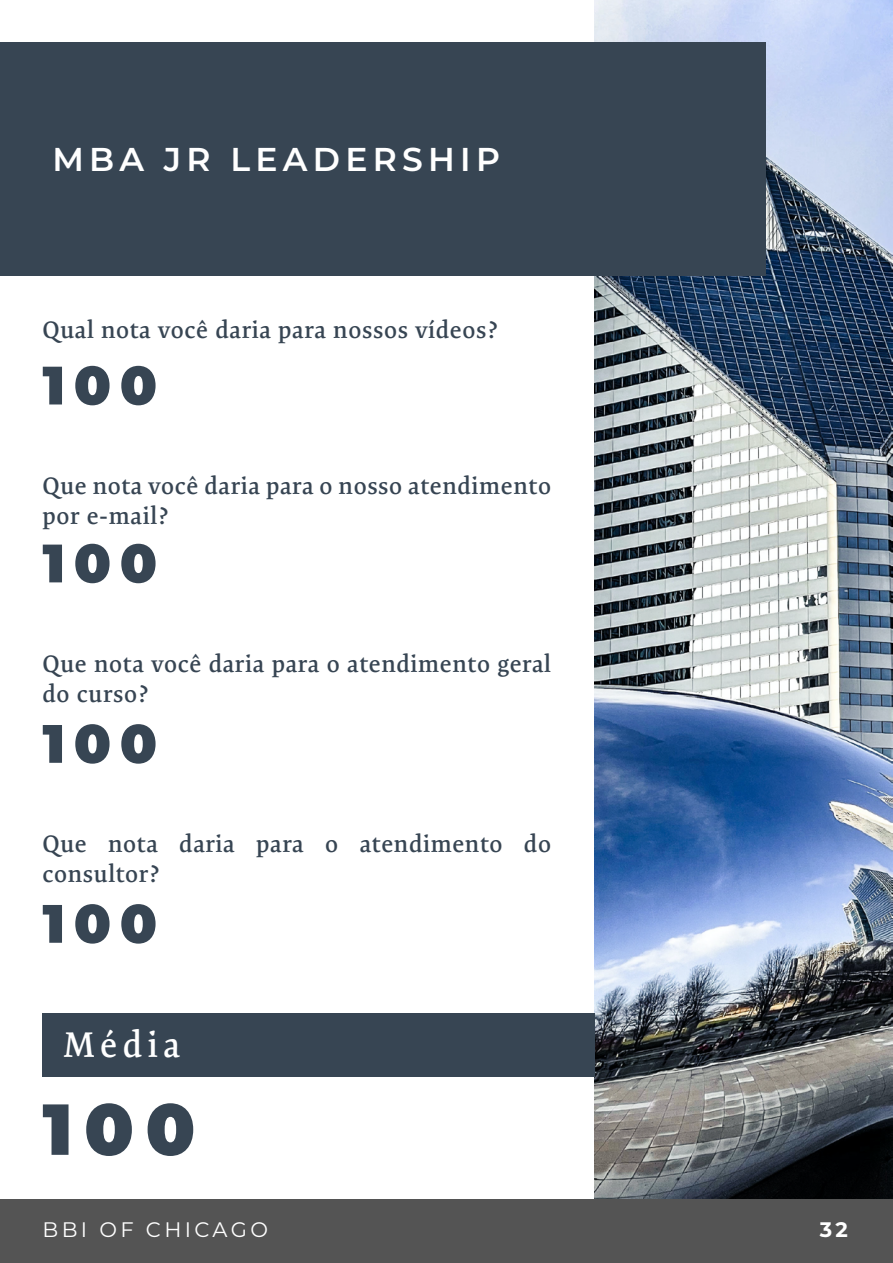
<style>
.page{position:relative;width:893px;height:1263px;background:#fff}
.page>*{position:absolute;margin:0;border:0;box-sizing:border-box;transform-origin:0 0}
.t1{font:900 72px "Montserrat";color:#374553}
.t2{font:900 54px "Montserrat";letter-spacing:.16em;color:#374553}
.t3{font:600 36px "Expo Serif Pro";letter-spacing:.16em;color:#fff;scale:.96 1}
.t4{font:600 33px "Montserrat";letter-spacing:.16em;color:#fff}
.t5{font:600 24px/30px "Expo Serif Pro";letter-spacing:.025em;color:#374553}
.t6{font:21px "Montserrat";letter-spacing:.16em;color:#fff}
.t7{font:700 21px "Montserrat";color:#fff}
</style>
<div class="page">
<img style="left:595px;top:0;width:298px;height:1199px">
<div style="left:0;top:43px;width:765px;height:233px;background:#374553"></div>
<div style="left:0;top:1199px;width:893px;height:64px;background:#545454"></div>
<div style="left:43px;top:1013px;width:552px;height:64px;background:#374553"></div>
<h3 class="t4" style="left:52px;top:136px;width:449px">MBA JR LEADERSHIP</h3>
<p class="t5" style="left:43px;top:314px;width:457px">Qual nota você daria para nossos vídeos?</p>
<h2 class="t2" style="left:43px;top:345px;width:116px">100</h2>
<p class="t5" style="left:43px;top:471px;width:510px">Que nota você daria para o nosso atendimento por e-mail?</p>
<h2 class="t2" style="left:43px;top:523px;width:116px">100</h2>
<p class="t5" style="left:43px;top:649px;width:510px">Que nota você daria para o atendimento geral do curso?</p>
<h2 class="t2" style="left:43px;top:703px;width:116px">100</h2>
<p class="t5" style="left:43px;top:829px;width:510px">Que nota daria para o atendimento do consultor?</p>
<h2 class="t2" style="left:43px;top:883px;width:116px">100</h2>
<h3 class="t3" style="left:64px;top:1022px;width:123px">Média</h3>
<h1 class="t1" style="left:43px;top:1075px;width:154px">100</h1>
<p class="t6" style="left:43px;top:1215px;width:227px">BBI OF CHICAGO</p>
<p class="t7" style="left:820px;top:1214px;width:30px">32</p>
</div>
